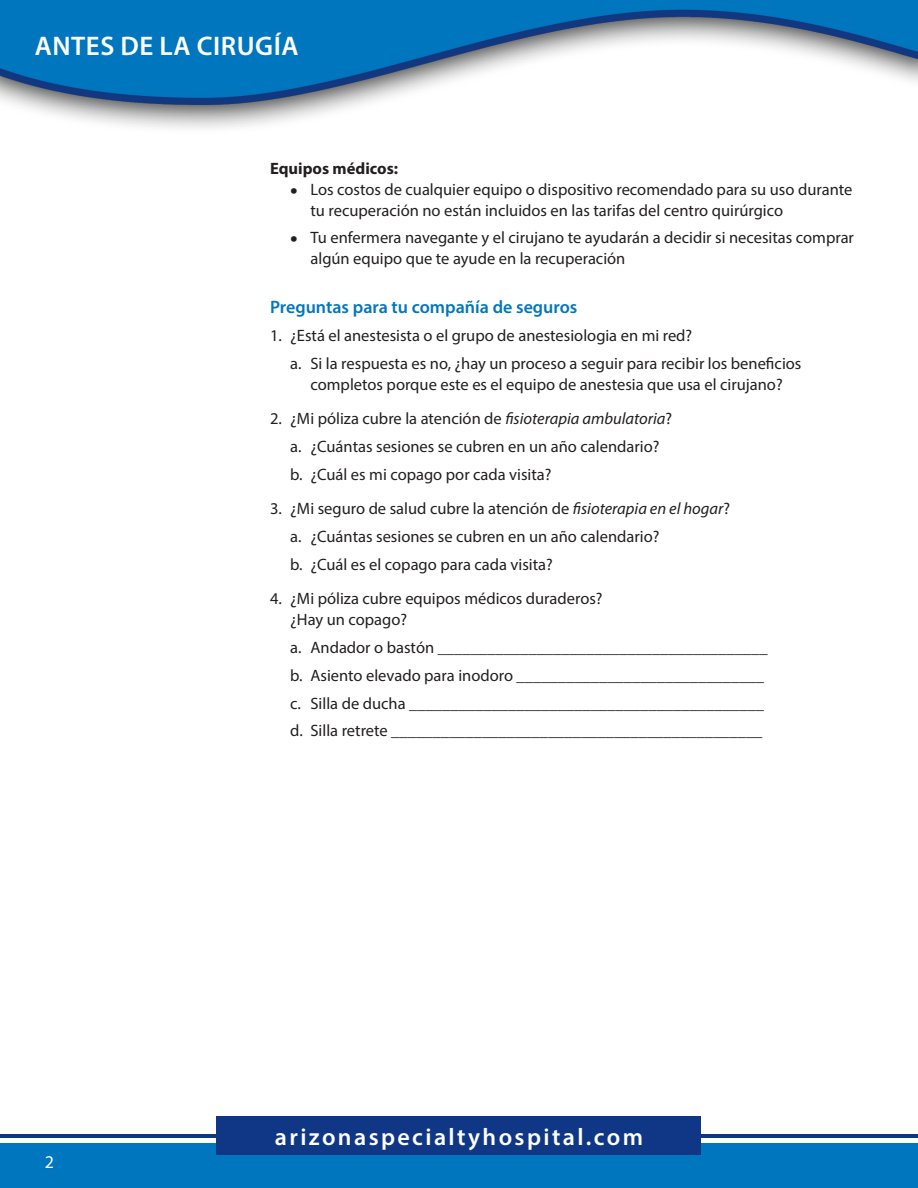
<style>
.page{position:relative;width:918px;height:1188px;background:#fff}
.page>*{position:absolute;margin:0;border:0;box-sizing:border-box;transform-origin:0 0}
.t1{font:600 27px "Myriad Pro";letter-spacing:.02em;color:#fff}
.t2{font:600 24px "Myriad Pro";letter-spacing:.1em;color:#fff}
.Subtitle{font:600 18px "Myriad Pro";color:#0076be}
.t3{font:18px "Myriad Pro";color:#fff}
.List_Text{font:16.5px/21px "Myriad Pro";color:#231f20;text-align:center}
.Bullet_Text{font:16.5px/21px "Myriad Pro";color:#231f20}
.Sub-Subhead{font:700 16.5px "Myriad Pro";color:#231f20}
.s1{font-size:27px}
.s2{font-style:italic}
</style>
<div class="page">
<div style="left:0;top:1143px;width:918px;height:45px;background:#0076be"></div>
<img style="left:0;top:0;width:918px;height:128px">
<hr style="left:0;top:1134px;width:918px;height:3px;background:#103785">
<div style="left:217px;top:1116px;width:484px;height:39px;background:#103785"></div>
<p class="t1" style="left:35px;top:29px;width:265px">ANTES DE LA CIRUGÍA</p>
<p class="Sub-Subhead" style="left:270px;top:158px;width:130px">Equipos médicos:</p>
<p class="Bullet_Text" style="left:310px;top:179px;width:543px;text-indent:-20px"><span class="s1">•</span> Los costos de cualquier equipo o dispositivo recomendado para su uso durante tu recuperación no están incluidos en las tarifas del centro quirúrgico</p>
<p class="Bullet_Text" style="left:310px;top:226px;width:545px;text-indent:-20px"><span class="s1">•</span> Tu enfermera navegante y el cirujano te ayudarán a decidir si necesitas comprar algún equipo que te ayude en la recuperación</p>
<p class="Subtitle" style="left:270px;top:296px;width:309px">Preguntas para tu compañía de seguros</p>
<p class="List_Text" style="left:270px;top:325px;width:424px">1. ¿Está el anestesista o el grupo de anestesiologia en mi red?</p>
<p class="List_Text" style="left:290px;top:352px;width:513px">a. Si la respuesta es no, ¿hay un proceso a seguir para recibir los beneficios completos porque este es el equipo de anestesia que usa el cirujano?</p>
<p class="List_Text" style="left:270px;top:408px;width:404px">2. ¿Mi póliza cubre la atención de <span class="s2">fisioterapia ambulatoria</span>?</p>
<p class="List_Text" style="left:290px;top:436px;width:371px">a. ¿Cuántas sesiones se cubren en un año calendario?</p>
<p class="List_Text" style="left:290px;top:463px;width:263px">b. ¿Cuál es mi copago por cada visita?</p>
<p class="List_Text" style="left:270px;top:498px;width:462px">3. ¿Mi seguro de salud cubre la atención de <span class="s2">fisioterapia en el hogar</span>?</p>
<p class="List_Text" style="left:290px;top:526px;width:371px">a. ¿Cuántas sesiones se cubren en un año calendario?</p>
<p class="List_Text" style="left:290px;top:553px;width:264px">b. ¿Cuál es el copago para cada visita?</p>
<p class="List_Text" style="left:290px;top:588px;width:314px;text-align:left;text-indent:-20px">4. ¿Mi póliza cubre equipos médicos duraderos? ¿Hay un copago?</p>
<p class="List_Text" style="left:290px;top:637px;width:479px">a. Andador o bastón ________________________________________</p>
<p class="List_Text" style="left:290px;top:664px;width:475px">b. Asiento elevado para inodoro ______________________________</p>
<p class="List_Text" style="left:290px;top:692px;width:475px">c. Silla de ducha ___________________________________________</p>
<p class="List_Text" style="left:290px;top:720px;width:474px">d. Silla retrete _____________________________________________</p>
<p class="t3" style="left:45px;top:1151px;width:11px">2</p>
<p class="t2" style="left:275px;top:1121px;width:370px">arizonaspecialtyhospital.com</p>
</div>
